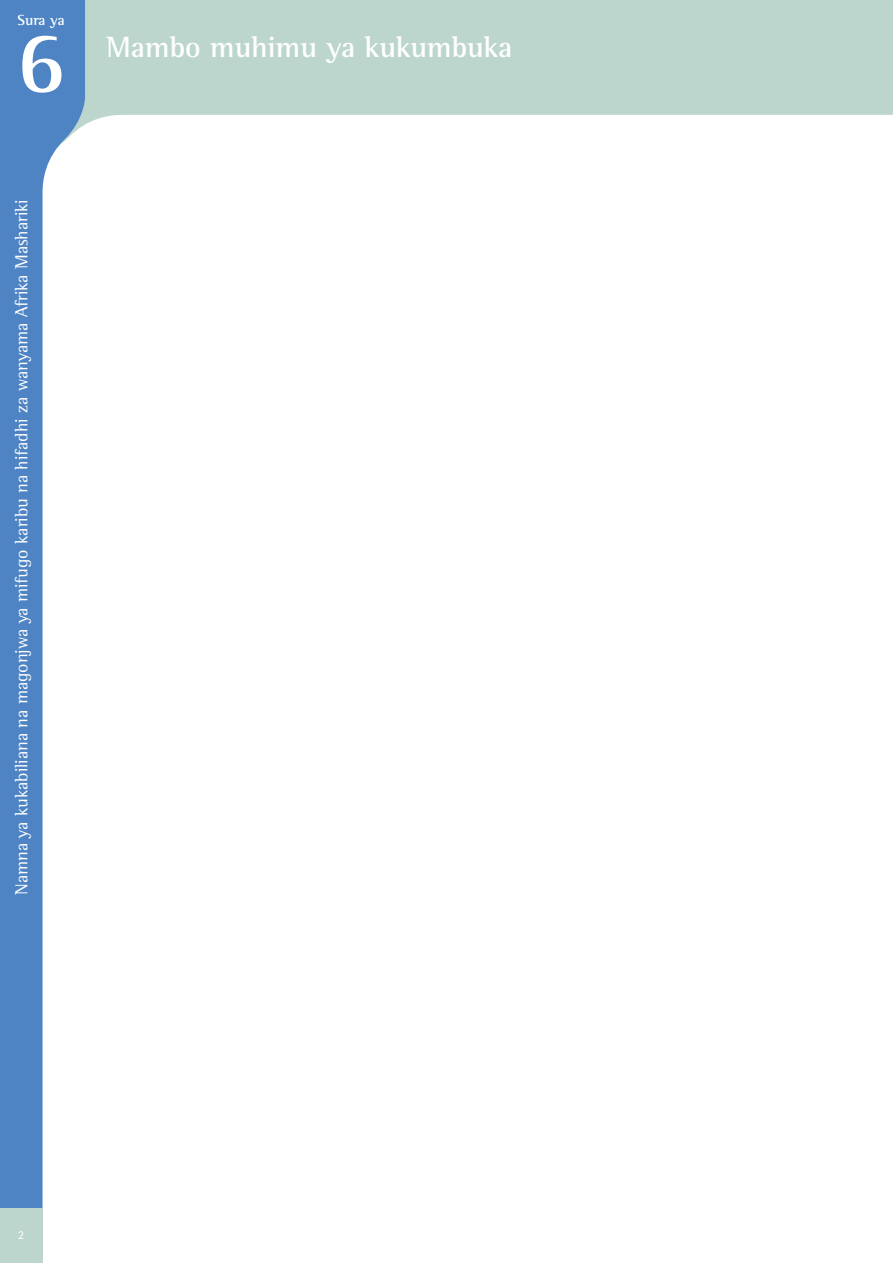
<style>
.page{position:relative;width:893px;height:1263px;background:#fff}
.page>*{position:absolute;margin:0;border:0;box-sizing:border-box;transform-origin:0 0}
.t1{font:700 90px "Rotis Serif";color:#fff}
.t2{font:700 30px "Rotis Semi Serif";color:#fff}
.t3{font:18px "Rotis Semi Serif";color:#fff}
.t4{font:700 15px "Rotis Semi Serif";letter-spacing:-.01em;color:#fff}
.t5{font:12px "Rotis Sans Serif";color:#fff}
</style>
<div class="page">
<svg style="left:85px;top:0;width:807px;height:125px;background:#c1d9d1"></svg>
<svg style="left:0;top:0;width:85px;height:1208px;fill:#4e84c4"></svg>
<div style="left:0;top:1208px;width:43px;height:55px;background:#bcd6cd"></div>
<svg style="left:892px;top:0;width:1px;height:115px"></svg>
<p class="t4" style="left:18px;top:11px;width:49px">Sura ya</p>
<h1 class="t1" style="left:16px;top:9px;width:52px">6</h1>
<h2 class="t2" style="left:106px;top:29px;width:407px">Mambo muhimu ya kukumbuka</h2>
<p class="t3" style="left:11px;top:895px;width:697px;rotate:-90deg">Namna ya kukabiliana na magonjwa ya mifugo karibu na hifadhi za wanyama Afrika Mashariki</p>
<p class="t5" style="left:18px;top:1228px;width:7px">2</p>
</div>
